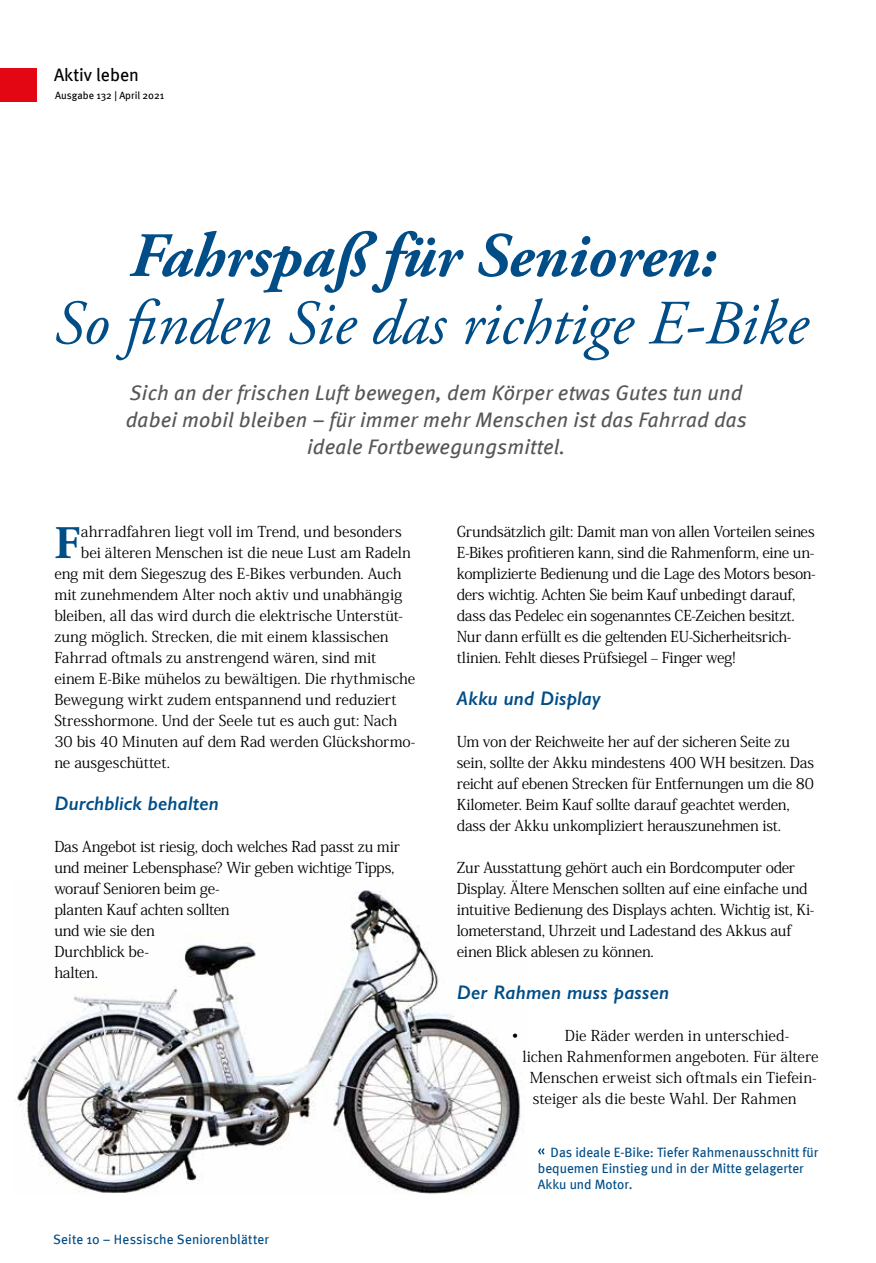
<style>
.page{position:relative;width:876px;height:1263px;background:#fff}
.page>*{position:absolute;margin:0;border:0;box-sizing:border-box;transform-origin:0 0}
.t1{font:italic 63px "Adobe Garamond Pro";color:#004d87}
.t2{font:italic 700 63px "Adobe Garamond Pro";color:#004d87}
.t3{font:700 46.65px "Adobe Garamond Pro";color:#004d87}
.t4{font:italic 21px/27px "Meta";letter-spacing:.01em;color:#575756;text-align:center}
.t5{font:italic 600 19.8px "Gill Sans";letter-spacing:.005em;color:#004d87}
.t6{font:18px "Meta";color:#000}
.t7{font:15px/21px "Koz Min Pro";letter-spacing:-.01em;color:#000}
.t8{font:13.5px/16.2px "Meta";color:#004d87}
.t9{font:10.5px "Meta";color:#000}
</style>
<div class="page">
<img style="left:15px;top:890px;width:506px;height:304px">
<svg style="left:538px;top:1148px;width:7px;height:6px"></svg>
<div style="left:0;top:68px;width:37px;height:33px;background:#e30613"></div>
<p class="t6" style="left:54px;top:64px;width:86px">Aktiv leben</p>
<p class="t9" style="left:55px;top:89px;width:111px">Ausgabe 132 | April 2021</p>
<h1 class="t2" style="left:130px;top:220px;width:588px">Fahrspaß für Senioren:</h1>
<h1 class="t1" style="left:54px;top:286px;width:755px">So finden Sie das richtige E-Bike</h1>
<h3 class="t4" style="left:126px;top:379px;width:623px">Sich an der frischen Luft bewegen, dem Körper etwas Gutes tun und dabei mobil bleiben – für immer mehr Menschen ist das Fahrrad das ideale Fortbewegungsmittel.</h3>
<h2 class="t3" style="left:54px;top:516px;width:27px">F</h2>
<p class="t7" style="left:81px;top:520px;width:322px">ahrradfahren liegt voll im Trend, und besonders</p>
<p class="t7" style="left:81px;top:541px;width:332px">bei älteren Menschen ist die neue Lust am Radeln</p>
<p class="t7" style="left:54px;top:562px;width:349px">eng mit dem Siegeszug des E-Bikes verbunden. Auch</p>
<p class="t7" style="left:54px;top:583px;width:349px">mit zunehmendem Alter noch aktiv und unabhängig</p>
<p class="t7" style="left:54px;top:604px;width:350px">bleiben, all das wird durch die elektrische Unterstüt-</p>
<p class="t7" style="left:54px;top:625px;width:336px">zung möglich. Strecken, die mit einem klassischen</p>
<p class="t7" style="left:54px;top:646px;width:323px">Fahrrad oftmals zu anstrengend wären, sind mit</p>
<p class="t7" style="left:54px;top:667px;width:362px">einem E-Bike mühelos zu bewältigen. Die rhythmische</p>
<p class="t7" style="left:54px;top:688px;width:344px">Bewegung wirkt zudem entspannend und reduziert</p>
<p class="t7" style="left:54px;top:709px;width:344px">Stresshormone. Und der Seele tut es auch gut: Nach</p>
<p class="t7" style="left:54px;top:730px;width:363px">30 bis 40 Minuten auf dem Rad werden Glückshormo-</p>
<p class="t7" style="left:54px;top:751px;width:117px">ne ausgeschüttet.</p>
<h3 class="t5" style="left:54px;top:791px;width:166px">Durchblick behalten</h3>
<p class="t7" style="left:54px;top:835px;width:347px">Das Angebot ist riesig, doch welches Rad passt zu mir und meiner Lebensphase? Wir geben wichtige Tipps, worauf Senioren beim ge-<br>planten Kauf achten sollten<br>und wie sie den<br>Durchblick be-<br>halten.</p>
<p class="t8" style="left:53px;top:1231px;width:217px">Seite 10 – Hessische Seniorenblätter</p>
<p class="t7" style="left:457px;top:520px;width:361px">Grundsätzlich gilt: Damit man von allen Vorteilen seines E-Bikes profitieren kann, sind die Rahmenform, eine un&shy;komplizierte Bedienung und die Lage des Motors beson&shy;ders wichtig. Achten Sie beim Kauf unbedingt darauf, dass das Pedelec ein sogenanntes CE-Zeichen besitzt.<br>Nur dann erfüllt es die geltenden EU-Sicherheitsrich&shy;tlinien. Fehlt dieses Prüfsiegel – Finger weg!</p>
<h3 class="t5" style="left:457px;top:686px;width:146px">Akku und Display</h3>
<p class="t7" style="left:457px;top:730px;width:359px">Um von der Reichweite her auf der sicheren Seite zu sein, sollte der Akku mindestens 400 WH besitzen. Das reicht auf ebenen Strecken für Entfernungen um die 80<br>Kilometer. Beim Kauf sollte darauf geachtet werden, dass der Akku unkompliziert herauszunehmen ist.</p>
<p class="t7" style="left:457px;top:856px;width:359px">Zur Ausstattung gehört auch ein Bordcomputer oder Display. Ältere Menschen sollten auf eine einfache und intuitive Bedienung des Displays achten. Wichtig ist, Ki&shy;lometerstand, Uhrzeit und Ladestand des Akkus auf einen Blick ablesen zu können.</p>
<h3 class="t5" style="left:457px;top:980px;width:214px">Der Rahmen muss passen</h3>
<p class="t7" style="left:512px;top:1024px;width:8px">•</p>
<p class="t7" style="left:565px;top:1024px;width:226px">Die Räder werden in unterschied-</p>
<p class="t7" style="left:522px;top:1045px;width:298px">lichen Rahmenformen angeboten. Für ältere</p>
<p class="t7" style="left:530px;top:1066px;width:288px">Menschen erweist sich oftmals ein Tiefein-</p>
<p class="t7" style="left:533px;top:1087px;width:265px">steiger als die beste Wahl. Der Rahmen</p>
<p class="t8" style="left:538px;top:1144px;width:282px;text-indent:13px">Das ideale E-Bike: Tiefer Rahmenausschnitt für bequemen Einstieg und in der Mitte gelagerter<br>Akku und Motor.</p>
</div>
